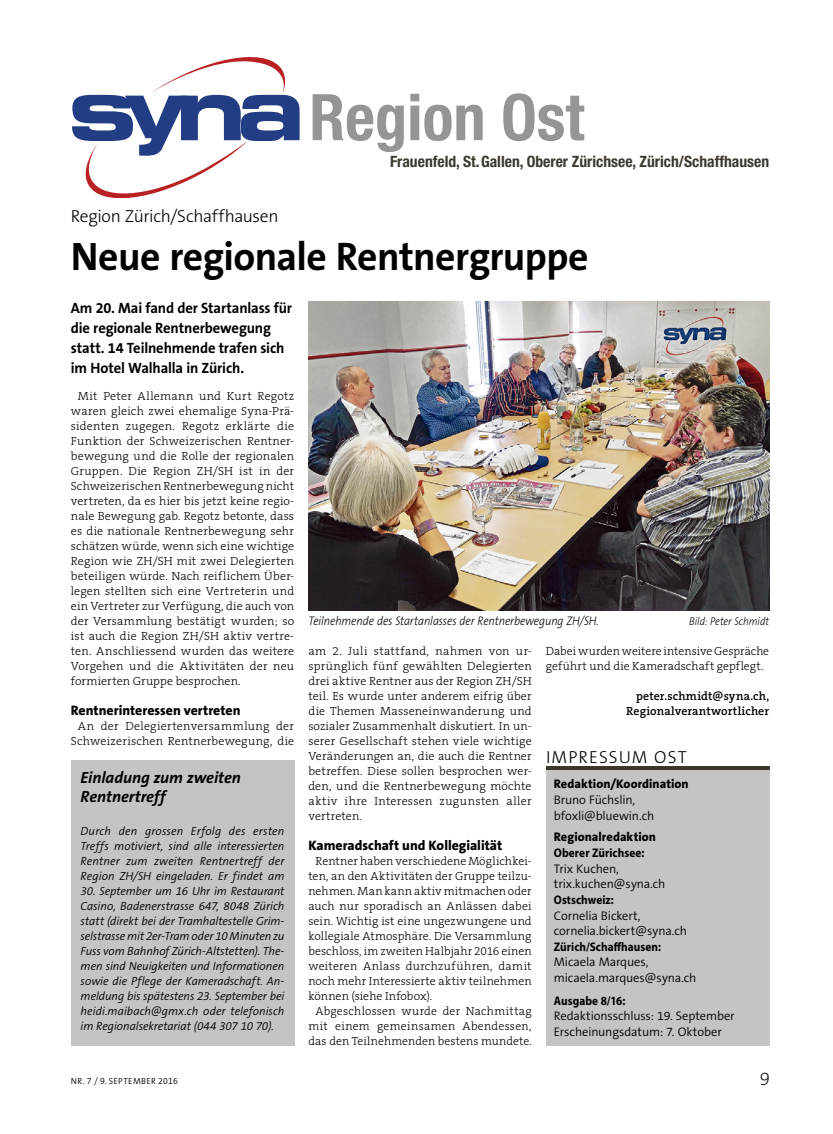
<style>
.page{position:relative;width:833px;height:1134px;background:#fff}
.page>*{position:absolute;margin:0;border:0;box-sizing:border-box;transform-origin:0 0}
.t1{font:700 condensed 64.38px "Helvetica Neue LT Std";color:#979593}
._01_Titel{font:700 40px "The Sans B W7";letter-spacing:-.015em;color:#000}
.t2{font:200 18.75px "The Sans B W2";color:#000}
._00_Oberzeile{font:300 17.5px "The Sans B W3";letter-spacing:-.015em;color:#000}
._00_Oberzeile-2{font:300 17.5px "The Sans B W3";letter-spacing:.065em;color:#000}
._07_Box_Titel{font:italic 700 16.25px/19.5px "The Sans B W7";letter-spacing:-.005em;color:#000}
.t3{font:700 condensed 15.62px "Helvetica Neue";color:#3c372f}
._02_Lead{font:700 15px/20px "The Sans B W7";letter-spacing:-.01em;color:#000}
._04_Zwischentitel{font:800 13.75px "The Sans B W8";color:#000}
._10_Impressum_region{font:300 12.5px "The Sans B W4";letter-spacing:-.01em;color:#000}
._10_Impressum_region-2{font:700 12.5px "Myriad Pro";letter-spacing:.005em;color:#000;scale:.9 1}
._05_Legende{font:italic 300 12.5px "The Sans B W3";letter-spacing:-.01em;color:#000;scale:.9 1}
._10_Impressum_region-3{font:800 12.5px "The Sans B W8";letter-spacing:.005em;color:#000}
._03_Grundschrift{font:300 11.88px/15px "The Serif B W3";letter-spacing:.015em;color:#000;text-align:justify}
._07_Box_Grundschrift{font:italic 300 11.88px/15px "The Sans B W4";color:#000;text-align:justify}
._03_Autor-Funktion{font:600 11.88px/15px "The Serif B W6";letter-spacing:.005em;color:#000;text-align:right}
._05_Legende-2{font:italic 300 11.25px "The Sans B W3";letter-spacing:-.005em;color:#000;scale:.9 1}
.t4{font:300 8.75px "The Sans B W4";letter-spacing:.035em;color:#000}
</style>
<div class="page">
<svg style="left:72px;top:57px;width:228px;height:141px"></svg>
<div style="left:546px;top:766px;width:223px;height:279px;background:#c4c4c3"></div>
<hr style="left:546px;top:766px;width:223px;height:4px;background:#3c372f">
<div style="left:71px;top:760px;width:223px;height:285px;background:#c4c4c3"></div>
<img style="left:308px;top:302px;width:461px;height:308px">
<h1 class="t1" style="left:309px;top:78px;width:276px">Region Ost</h1>
<h3 class="t3" style="left:390px;top:152px;width:381px">Frauenfeld, St.Gallen, Oberer Zürichsee, Zürich/Schaffhausen</h3>
<p class="_00_Oberzeile" style="left:71px;top:205px;width:209px">Region Zürich/Schaffhausen</p>
<p class="_01_Titel" style="left:71px;top:231px;width:519px">Neue regionale Rentnergruppe</p>
<p class="_02_Lead" style="left:71px;top:298px;width:223px">Am 20. Mai fand der Startanlass für die regionale Rentnerbewegung statt. 14 Teilnehmende trafen sich im Hotel Walhalla in Zürich.</p>
<p class="_03_Grundschrift" style="left:71px;top:389px;width:225px;text-indent:7px">Mit Peter Allemann und Kurt Regotz waren gleich zwei ehemalige Syna-Prä&shy;sidenten zugegen. Regotz erklärte die Funktion der Schweizerischen Rentner&shy;bewegung und die Rolle der regionalen Gruppen. Die Region ZH/SH ist in der Schweizerischen Rentnerbewegung nicht vertreten, da es hier bis jetzt keine regio&shy;nale Bewegung gab. Regotz betonte, dass es die nationale Rentnerbewegung sehr schätzen würde, wenn sich eine wichtige Region wie ZH/SH mit zwei Delegierten beteiligen würde. Nach reiflichem Über&shy;legen stellten sich eine Vertreterin und ein Vertreter zur Verfügung, die auch von der Versammlung bestätigt wurden; so ist auch die Region ZH/SH aktiv vertre&shy;ten. Anschliessend wurden das weitere Vorgehen und die Aktivitäten der neu formierten Gruppe besprochen.</p>
<p class="_04_Zwischentitel" style="left:71px;top:702px;width:171px">Rentnerinteressen vertreten</p>
<p class="_03_Grundschrift" style="left:71px;top:719px;width:225px;text-align:center">An der Delegiertenversammlung der<br>Schweizerischen Rentnerbewegung, die</p>
<p class="_05_Legende" style="left:308px;top:614px;width:324px">Teilnehmende des Startanlasses der Rentnerbewegung ZH/SH.</p>
<p class="_05_Legende-2" style="left:689px;top:615px;width:90px">Bild: Peter Schmidt</p>
<p class="_03_Grundschrift" style="left:308px;top:644px;width:225px">am 2. Juli stattfand, nahmen von ur&shy;sprünglich fünf gewählten Delegierten drei aktive Rentner aus der Region ZH/SH teil. Es wurde unter anderem eifrig über die Themen Masseneinwanderung und sozialer Zusammenhalt diskutiert. In un&shy;serer Gesellschaft stehen viele wichtige Veränderungen an, die auch die Rentner betreffen. Diese sollen besprochen wer&shy;den, und die Rentnerbewegung möchte aktiv ihre Interessen zugunsten aller vertreten.</p>
<p class="_04_Zwischentitel" style="left:308px;top:837px;width:195px">Kameradschaft und Kollegialität</p>
<p class="_03_Grundschrift" style="left:308px;top:854px;width:225px;text-indent:7px">Rentner haben verschiedene Möglichkei&shy;ten, an den Aktivitäten der Gruppe teilzu&shy;nehmen. Man kann aktiv mitmachen oder auch nur sporadisch an Anlässen dabei sein. Wichtig ist eine ungezwungene und kollegiale Atmosphäre. Die Versammlung beschloss, im zweiten Halbjahr 2016 einen weiteren Anlass durchzuführen, damit noch mehr Interessierte aktiv teilnehmen können (siehe Infobox).</p>
<p class="_03_Grundschrift" style="left:308px;top:1004px;width:225px;text-align:center">Abgeschlossen wurde der Nachmittag mit einem gemeinsamen Abendessen, das den Teilnehmenden bestens mundete.</p>
<p class="_03_Grundschrift" style="left:546px;top:644px;width:225px">Dabei wurden weitere intensive Gespräche geführt und die Kameradschaft gepflegt.</p>
<p class="_03_Autor-Funktion" style="left:626px;top:689px;width:144px">peter.schmidt@syna.ch,<br>Regionalverantwortlicher</p>
<p class="_00_Oberzeile-2" style="left:546px;top:745px;width:143px">IMPRESSUM OST</p>
<p class="_10_Impressum_region-3" style="left:554px;top:776px;width:136px">Redaktion/Koordination</p>
<p class="_10_Impressum_region" style="left:554px;top:792px;width:83px">Bruno Füchslin,</p>
<p class="_10_Impressum_region" style="left:554px;top:807px;width:102px">bfoxli@bluewin.ch</p>
<p class="_10_Impressum_region-3" style="left:554px;top:829px;width:104px">Regionalredaktion</p>
<p class="_10_Impressum_region-2" style="left:554px;top:845px;width:102px">Oberer Zürichsee:</p>
<p class="_10_Impressum_region" style="left:554px;top:860px;width:67px">Trix Kuchen,</p>
<p class="_10_Impressum_region" style="left:554px;top:876px;width:113px">trix.kuchen@syna.ch</p>
<p class="_10_Impressum_region-2" style="left:554px;top:892px;width:68px">Ostschweiz:</p>
<p class="_10_Impressum_region" style="left:554px;top:907px;width:88px">Cornelia Bickert,</p>
<p class="_10_Impressum_region" style="left:554px;top:923px;width:135px">cornelia.bickert@syna.ch</p>
<p class="_10_Impressum_region-2" style="left:554px;top:938px;width:121px">Zürich/Schaffhausen:</p>
<p class="_10_Impressum_region" style="left:554px;top:954px;width:96px">Micaela Marques,</p>
<p class="_10_Impressum_region" style="left:554px;top:970px;width:144px">micaela.marques@syna.ch</p>
<p class="_10_Impressum_region-2" style="left:554px;top:992px;width:81px">Ausgabe 8/16:</p>
<p class="_10_Impressum_region" style="left:554px;top:1008px;width:182px">Redaktionsschluss: 19. September</p>
<p class="_10_Impressum_region" style="left:554px;top:1024px;width:169px">Erscheinungsdatum: 7. Oktober</p>
<p class="_07_Box_Titel" style="left:81px;top:768px;width:162px">Einladung zum zweiten<br>Rentnertreff</p>
<p class="_07_Box_Grundschrift" style="left:81px;top:824px;width:205px">Durch den grossen Erfolg des ersten Treffs motiviert, sind alle interessierten Rentner zum zweiten Rentnertreff der Region ZH/SH eingeladen. Er findet am</p>
<p class="_07_Box_Grundschrift" style="left:81px;top:884px;width:205px">30. September um 16 Uhr im Restaurant Casino, Badenerstrasse 647, 8048 Zürich statt (direkt bei der Tramhaltestelle Grim&shy;selstrasse mit 2er-Tram oder 10 Minuten zu Fuss vom Bahnhof Zürich-Altstetten). The&shy;men sind Neuigkeiten und Informationen sowie die Pflege der Kameradschaft. An&shy;meldung bis spätestens 23. September bei heidi.maibach@gmx.ch oder telefonisch im Regionalsekretariat (044 307 10 70).</p>
<p class="t4" style="left:71px;top:1075px;width:108px">NR. 7 / 9. SEPTEMBER 2016</p>
<p class="t2" style="left:759px;top:1066px;width:12px">9</p>
</div>
